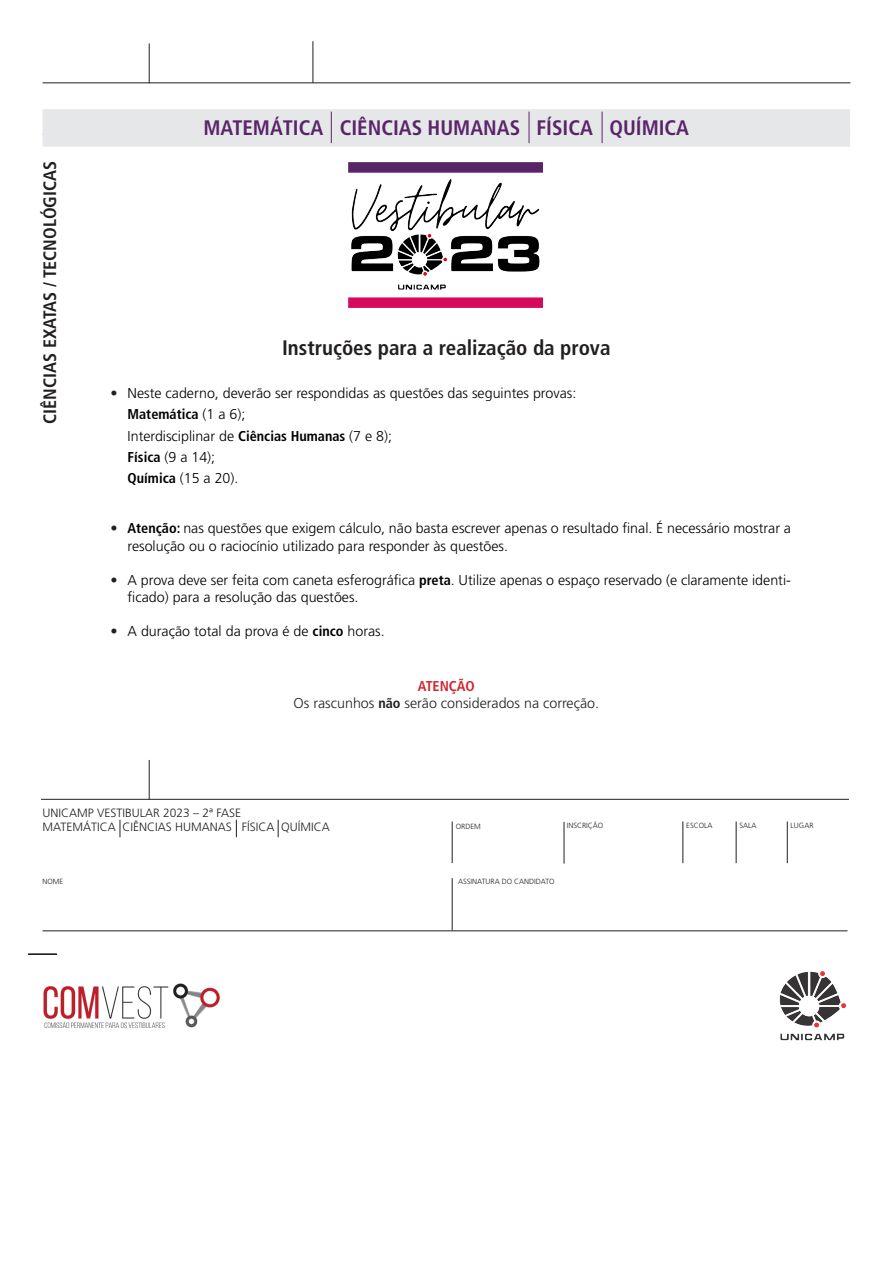
<style>
.page{position:relative;width:893px;height:1263px;background:#fff}
.page>*{position:absolute;margin:0;border:0;box-sizing:border-box;transform-origin:0 0}
.questão1{font:700 condensed 21px "Frutiger";color:#592568}
.Texto_X{font:700 condensed 21px "Frutiger";color:#231f20}
.t1{font:700 condensed 18px "Frutiger";color:#231f20}
.itens{font:300 14.25px/17.1px "Frutiger";color:#000}
.corpo{font:300 14.25px "Frutiger";color:#231f20}
.itens-2{font:700 condensed 14.25px "Frutiger";color:#000}
.corpo-2{font:700 condensed 14.25px "Frutiger";color:#d1232a}
.corpo-3{font:300 12px "Frutiger";color:#231f20}
.t2{font:300 7.5px "Frutiger";color:#231f20}
.s1{color:#231f20}
.s2{font-weight:300;font-stretch:normal}
.s3{font-weight:700;font-stretch:condensed}
.s4{font-weight:700;font-stretch:condensed;color:#231f20}
</style>
<div class="page">
<div style="left:43px;top:109px;width:807px;height:38px;background:#e6e7e9"></div>
<hr style="left:41px;top:799px;width:808px;height:1px;background:#231f20">
<hr style="left:149px;top:760px;width:1px;height:40px;background:#231f20">
<hr style="left:43px;top:930px;width:804px;height:1px;background:#231f20">
<hr style="left:564px;top:822px;width:1px;height:41px;background:#231f20">
<hr style="left:452px;top:821px;width:1px;height:42px;background:#231f20">
<hr style="left:313px;top:41px;width:1px;height:42px;background:#231f20">
<svg style="left:28px;top:954px;width:29px;height:1px"></svg>
<hr style="left:452px;top:878px;width:1px;height:52px;background:#231f20">
<hr style="left:682px;top:821px;width:1px;height:42px;background:#231f20">
<hr style="left:736px;top:821px;width:1px;height:42px;background:#231f20">
<hr style="left:787px;top:821px;width:1px;height:42px;background:#231f20">
<hr style="left:43px;top:82px;width:807px;height:1px;background:#231f20">
<hr style="left:149px;top:43px;width:1px;height:40px;background:#231f20">
<hr style="left:331px;top:112px;width:1px;height:31px;background:#592568">
<img style="left:348px;top:163px;width:194px;height:144px">
<svg style="left:120px;top:820px;width:1px;height:17px"></svg>
<svg style="left:236px;top:820px;width:1px;height:17px"></svg>
<img style="left:43px;top:983px;width:177px;height:44px">
<img style="left:779px;top:971px;width:67px;height:70px">
<hr style="left:529px;top:112px;width:1px;height:31px;background:#592568">
<hr style="left:602px;top:112px;width:1px;height:31px;background:#592568">
<svg style="left:278px;top:820px;width:1px;height:17px"></svg>
<p class="t1" style="left:39px;top:424px;width:264px;rotate:-90deg">CIÊNCIAS EXATAS / TECNOLÓGICAS</p>
<p class="questão1" style="left:204px;top:115px;width:487px">MATEMÁTICA CIÊNCIAS HUMANAS FÍSICA QUÍMICA</p>
<p class="Texto_X" style="left:282px;top:336px;width:330px">Instruções para a realização da prova</p>
<p class="itens" style="left:111px;top:385px;width:467px"><span class="s1">•</span> Neste caderno, deverão ser respondidas as questões das seguintes provas:</p>
<p class="itens-2" style="left:128px;top:406px;width:119px">Matemática <span class="s2">(1 a 6);</span></p>
<p class="itens" style="left:128px;top:427px;width:266px">Interdisciplinar de <span class="s3">Ciências Humanas</span> (7 e 8);</p>
<p class="itens" style="left:128px;top:449px;width:89px"><span class="s3">Física</span> (9 a 14);</p>
<p class="itens" style="left:128px;top:470px;width:112px"><span class="s3">Química</span> (15 a 20).</p>
<p class="itens" style="left:128px;top:520px;width:665px;text-indent:-17px"><span class="s4">•</span> <span class="s3">Atenção:</span> nas questões que exigem cálculo, não basta escrever apenas o resultado final. É necessário mostrar a resolução ou o raciocínio utilizado para responder às questões.</p>
<p class="itens" style="left:128px;top:571px;width:665px;text-indent:-17px"><span class="s1">•</span> A prova deve ser feita com caneta esferográfica <span class="s3">preta</span>. Utilize apenas o espaço reservado (e claramente identi&shy;ficado) para a resolução das questões.</p>
<p class="itens" style="left:111px;top:623px;width:276px"><span class="s1">•</span> A duração total da prova é de <span class="s3">cinco</span> horas.</p>
<p class="corpo-2" style="left:418px;top:678px;width:58px">ATENÇÃO</p>
<p class="corpo" style="left:294px;top:695px;width:307px">Os rascunhos <span class="s3">não</span> serão considerados na correção.</p>
<p class="corpo-3" style="left:43px;top:806px;width:200px">UNICAMP VESTIBULAR 2023 – 2ª FASE</p>
<p class="corpo-3" style="left:43px;top:820px;width:289px">MATEMÁTICA CIÊNCIAS HUMANAS FÍSICA QUÍMICA</p>
<p class="t2" style="left:456px;top:822px;width:27px">ORDEM</p>
<p class="t2" style="left:567px;top:821px;width:38px">INSCRIÇÃO</p>
<p class="t2" style="left:686px;top:821px;width:28px">ESCOLA</p>
<p class="t2" style="left:739px;top:821px;width:19px">SALA</p>
<p class="t2" style="left:791px;top:821px;width:24px">LUGAR</p>
<p class="t2" style="left:43px;top:877px;width:22px">NOME</p>
<p class="t2" style="left:458px;top:877px;width:98px">ASSINATURA DO CANDIDATO</p>
</div>
